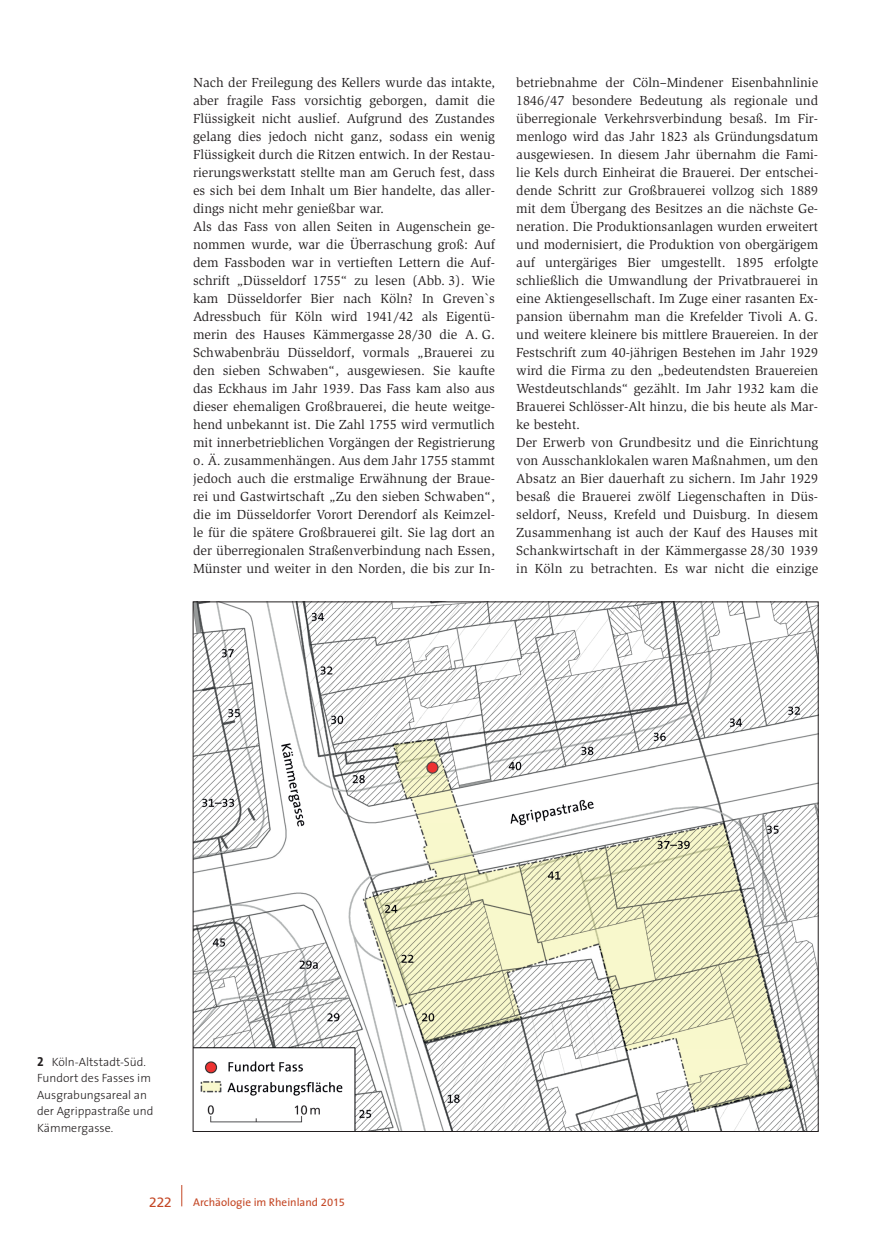
<style>
.page{position:relative;width:888px;height:1258px;background:#fff}
.page>*{position:absolute;margin:0;border:0;box-sizing:border-box;transform-origin:0 0}
.t1{font:13.5px/18px "Slimbach";color:#231f20}
.t2{font:13.5px "Frutiger CE";color:#c44725}
.t3{font:300 12px/16.5px "The Sans";color:#231f20}
.t4{font:11.25px "The Sans";color:#c44725}
.s1{font-family:"The Sans Bold Caps";font-weight:400;font-size:13.05px}
.s2{font-family:"The Sans B W5 Plain"}
.s3{font-family:"Frutiger CE";font-size:10.65px}
</style>
<div class="page">
<svg style="left:181px;top:1185px;width:1px;height:21px"></svg>
<img style="left:195px;top:604px;width:621px;height:526px">
<p class="t1" style="left:193px;top:74px;width:303px">Nach der Freilegung des Kellers wurde das intakte, aber fragile Fass vorsichtig geborgen, damit die Flüssigkeit nicht auslief. Aufgrund des Zustandes gelang dies jedoch nicht ganz, sodass ein wenig Flüssigkeit durch die Ritzen entwich. In der Restau&shy;rierungswerkstatt stellte man am Geruch fest, dass es sich bei dem Inhalt um Bier handelte, das aller&shy;dings nicht mehr genießbar war.<br>Als das Fass von allen Seiten in Augenschein ge&shy;nommen wurde, war die Überraschung groß: Auf dem Fassboden war in vertieften Lettern die Auf&shy;schrift „Düsseldorf 1755“ zu lesen (Abb. 3). Wie kam Düsseldorfer Bier nach Köln? In Greven`s Adressbuch für Köln wird 1941/42 als Eigentü&shy;merin des Hauses Kämmergasse 28/30 die A. G.<br>Schwabenbräu Düsseldorf, vormals „Brauerei zu den sieben Schwaben“, ausgewiesen. Sie kaufte das Eckhaus im Jahr 1939. Das Fass kam also aus dieser ehemaligen Großbrauerei, die heute weitge&shy;hend unbekannt ist. Die Zahl 1755 wird vermutlich mit innerbetrieblichen Vorgängen der Registrierung o. Ä. zusammenhängen. Aus dem Jahr 1755 stammt jedoch auch die erstmalige Erwähnung der Braue&shy;rei und Gastwirtschaft „Zu den sieben Schwaben“, die im Düsseldorfer Vorort Derendorf als Keimzel&shy;le für die spätere Großbrauerei gilt. Sie lag dort an der überregionalen Straßenverbindung nach Essen, Münster und weiter in den Norden, die bis zur In-</p>
<p class="t1" style="left:516px;top:74px;width:303px">betriebnahme der Cöln–Mindener Eisenbahnlinie 1846/47 besondere Bedeutung als regionale und überregionale Verkehrsverbindung besaß. Im Fir&shy;menlogo wird das Jahr 1823 als Gründungsdatum ausgewiesen. In diesem Jahr übernahm die Fami&shy;lie Kels durch Einheirat die Brauerei. Der entschei&shy;dende Schritt zur Großbrauerei vollzog sich 1889 mit dem Übergang des Besitzes an die nächste Ge&shy;neration. Die Produktionsanlagen wurden erweitert und modernisiert, die Produktion von obergärigem auf untergäriges Bier umgestellt. 1895 erfolgte schließlich die Umwandlung der Privatbrauerei in eine Aktiengesellschaft. Im Zuge einer rasanten Ex&shy;pansion übernahm man die Krefelder Tivoli A. G. und weitere kleinere bis mittlere Brauereien. In der Festschrift zum 40-jährigen Bestehen im Jahr 1929 wird die Firma zu den „bedeutendsten Brauereien Westdeutschlands“ gezählt. Im Jahr 1932 kam die Brauerei Schlösser-Alt hinzu, die bis heute als Mar&shy;ke besteht.<br>Der Erwerb von Grundbesitz und die Einrichtung von Ausschanklokalen waren Maßnahmen, um den Absatz an Bier dauerhaft zu sichern. Im Jahr 1929 besaß die Brauerei zwölf Liegenschaften in Düs&shy;seldorf, Neuss, Krefeld und Duisburg. In diesem Zusammenhang ist auch der Kauf des Hauses mit Schankwirtschaft in der Kämmergasse 28/30 1939 in Köln zu betrachten. Es war nicht die einzige</p>
<p class="t3" style="left:37px;top:1053px;width:118px"><span class="s1">2</span> Köln-Altstadt-Süd.<br>Fundort des Fasses im<br>Ausgrabungsareal an der Agrippastraße und<br>Kämmergasse.</p>
<p class="t2" style="left:149px;top:1194px;width:24px">222</p>
<p class="t4" style="left:193px;top:1193px;width:153px">Archäologie im Rheinland <span class="s2">20</span><span class="s3">1</span><span class="s2">5</span></p>
</div>
